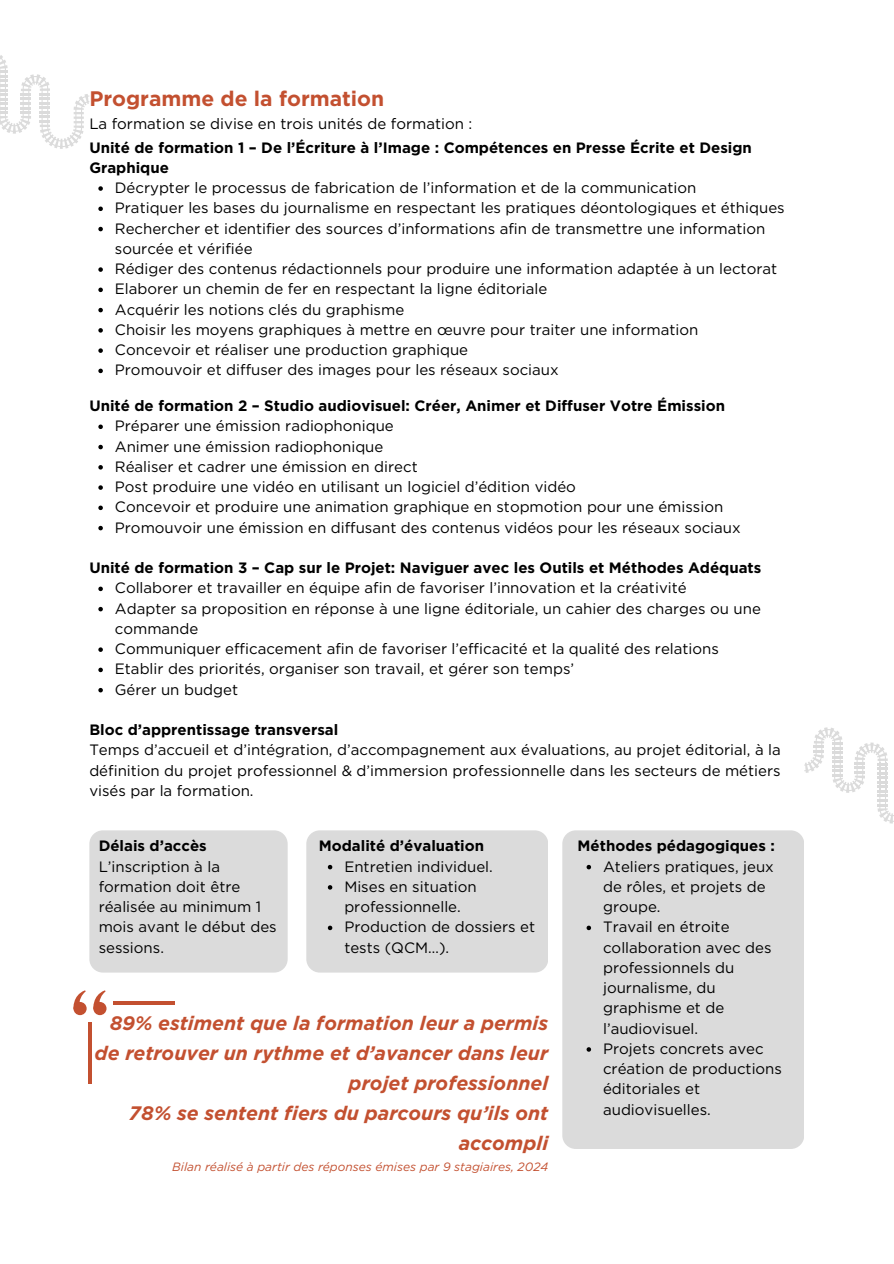
<style>
.page{position:relative;width:894px;height:1264px;background:#fff}
.page>*{position:absolute;margin:0;border:0;box-sizing:border-box;transform-origin:0 0}
.t1{font:700 21px "Gotham";color:#c35030}
.t2{font:italic 700 19.5px/30px "Gotham";color:#c35030;text-align:right}
.t3{font:15px/20.2px "Gotham";color:#000}
.t4{font:700 15px/20.2px "Gotham";color:#000}
.t5{font:italic 12px "Gotham";color:#c35030}
</style>
<div class="page">
<svg style="left:98px;top:186px;width:5px;height:5px"></svg>
<svg style="left:98px;top:206px;width:5px;height:5px"></svg>
<svg style="left:98px;top:227px;width:5px;height:4px"></svg>
<svg style="left:98px;top:267px;width:5px;height:5px"></svg>
<svg style="left:98px;top:287px;width:5px;height:5px"></svg>
<svg style="left:98px;top:308px;width:5px;height:4px"></svg>
<svg style="left:98px;top:328px;width:5px;height:4px"></svg>
<svg style="left:98px;top:348px;width:5px;height:5px"></svg>
<svg style="left:98px;top:368px;width:5px;height:5px"></svg>
<svg style="left:0;top:55px;width:89px;height:94px"></svg>
<svg style="left:804px;top:727px;width:90px;height:96px"></svg>
<svg style="left:98px;top:424px;width:5px;height:5px"></svg>
<svg style="left:98px;top:445px;width:5px;height:4px"></svg>
<svg style="left:98px;top:465px;width:5px;height:4px"></svg>
<svg style="left:98px;top:485px;width:5px;height:5px"></svg>
<svg style="left:98px;top:505px;width:5px;height:5px"></svg>
<svg style="left:98px;top:526px;width:5px;height:4px"></svg>
<svg style="left:98px;top:586px;width:5px;height:5px"></svg>
<svg style="left:98px;top:607px;width:5px;height:4px"></svg>
<svg style="left:98px;top:647px;width:5px;height:5px"></svg>
<svg style="left:98px;top:667px;width:5px;height:5px"></svg>
<svg style="left:98px;top:688px;width:5px;height:4px"></svg>
<div style="left:89px;top:830px;width:198px;height:142px;background:#dbdbdb;border-radius:14px"></div>
<div style="left:306px;top:830px;width:242px;height:142px;background:#dbdbdb;border-radius:14px"></div>
<svg style="left:328px;top:864px;width:4px;height:5px"></svg>
<svg style="left:328px;top:885px;width:4px;height:4px"></svg>
<svg style="left:328px;top:925px;width:4px;height:5px"></svg>
<div style="left:562px;top:830px;width:242px;height:318px;background:#dbdbdb;border-radius:14px"></div>
<svg style="left:586px;top:864px;width:5px;height:5px"></svg>
<svg style="left:586px;top:925px;width:5px;height:5px"></svg>
<svg style="left:586px;top:1047px;width:5px;height:4px"></svg>
<div style="left:93px;top:1001px;width:13px;height:14px;background:#c35030;border-radius:50%"></div>
<svg style="left:93px;top:990px;width:13px;height:23px"></svg>
<div style="left:73px;top:1001px;width:14px;height:14px;background:#c35030;border-radius:50%"></div>
<svg style="left:73px;top:990px;width:13px;height:23px"></svg>
<hr style="left:88px;top:1022px;width:3px;height:61px;background:#c35030">
<hr style="left:113px;top:1001px;width:61px;height:3px;background:#c35030">
<p class="t1" style="left:89px;top:86px;width:296px">Programme de la formation</p>
<p class="t3" style="left:89px;top:113px;width:384px">La formation se divise en trois unités de formation :</p>
<p class="t4" style="left:89px;top:137px;width:664px">Unité de formation 1 – De l’Écriture à l’Image : Compétences en Presse Écrite et Design<br>Graphique</p>
<h2 class="t3" style="left:115px;top:177px;width:583px">Décrypter le processus de fabrication de l’information et de la communication</h2>
<p class="t3" style="left:115px;top:198px;width:671px">Pratiquer les bases du journalisme en respectant les pratiques déontologiques et éthiques</p>
<p class="t3" style="left:115px;top:218px;width:652px">Rechercher et identifier des sources d’informations afin de transmettre une information sourcée et vérifiée</p>
<p class="t3" style="left:115px;top:258px;width:663px">Rédiger des contenus rédactionnels pour produire une information adaptée à un lectorat</p>
<p class="t3" style="left:115px;top:279px;width:434px">Elaborer un chemin de fer en respectant la ligne éditoriale</p>
<p class="t3" style="left:115px;top:299px;width:291px">Acquérir les notions clés du graphisme</p>
<p class="t3" style="left:115px;top:319px;width:584px">Choisir les moyens graphiques à mettre en œuvre pour traiter une information</p>
<p class="t3" style="left:115px;top:339px;width:355px">Concevoir et réaliser une production graphique</p>
<p class="t3" style="left:115px;top:360px;width:445px">Promouvoir et diffuser des images pour les réseaux sociaux</p>
<p class="t4" style="left:89px;top:395px;width:637px">Unité de formation 2 – Studio audiovisuel: Créer, Animer et Diffuser Votre Émission</p>
<h2 class="t3" style="left:115px;top:416px;width:280px">Préparer une émission radiophonique</h2>
<p class="t3" style="left:115px;top:436px;width:270px">Animer une émission radiophonique</p>
<p class="t3" style="left:115px;top:456px;width:304px">Réaliser et cadrer une émission en direct</p>
<p class="t3" style="left:115px;top:476px;width:462px">Post produire une vidéo en utilisant un logiciel d’édition vidéo</p>
<p class="t3" style="left:115px;top:497px;width:609px">Concevoir et produire une animation graphique en stopmotion pour une émission</p>
<p class="t3" style="left:115px;top:517px;width:627px">Promouvoir une émission en diffusant des contenus vidéos pour les réseaux sociaux</p>
<p class="t4" style="left:89px;top:557px;width:673px">Unité de formation 3 – Cap sur le Projet: Naviguer avec les Outils et Méthodes Adéquats</p>
<h2 class="t3" style="left:115px;top:578px;width:573px">Collaborer et travailler en équipe afin de favoriser l’innovation et la créativité</h2>
<p class="t3" style="left:115px;top:598px;width:647px">Adapter sa proposition en réponse à une ligne éditoriale, un cahier des charges ou une commande</p>
<p class="t3" style="left:115px;top:638px;width:605px">Communiquer efficacement afin de favoriser l’efficacité et la qualité des relations</p>
<p class="t3" style="left:115px;top:659px;width:460px">Etablir des priorités, organiser son travail, et gérer son temps’</p>
<p class="t3" style="left:115px;top:679px;width:125px">Gérer un budget</p>
<p class="t4" style="left:89px;top:719px;width:250px">Bloc d’apprentissage transversal</p>
<p class="t3" style="left:89px;top:740px;width:692px;text-align:justify">Temps d’accueil et d’intégration, d’accompagnement aux évaluations, au projet éditorial, à la définition du projet professionnel &amp; d’immersion professionnelle dans les secteurs de métiers visés par la formation.</p>
<p class="t4" style="left:99px;top:835px;width:110px">Délais d’accès</p>
<p class="t3" style="left:99px;top:856px;width:179px">L’inscription à la formation doit être réalisée au minimum 1 mois avant le début des sessions.</p>
<p class="t4" style="left:319px;top:835px;width:167px">Modalité d’évaluation</p>
<h2 class="t3" style="left:344px;top:856px;width:150px">Entretien individuel.</h2>
<p class="t3" style="left:344px;top:876px;width:134px">Mises en situation professionnelle.</p>
<p class="t3" style="left:344px;top:916px;width:192px">Production de dossiers et tests (QCM…).</p>
<p class="t2" style="left:94px;top:1008px;width:455px">89% estiment que la formation leur a permis de retrouver un rythme et d’avancer dans leur projet professionnel<br>78% se sentent fiers du parcours qu’ils ont accompli</p>
<p class="t5" style="left:172px;top:1159px;width:377px">Bilan réalisé à partir des réponses émises par 9 stagiaires, 2024</p>
<p class="t4" style="left:577px;top:835px;width:199px">Méthodes pédagogiques :</p>
<p class="t3" style="left:603px;top:856px;width:172px">Ateliers pratiques, jeux de rôles, et projets de groupe.</p>
<h1 class="t3" style="left:603px;top:916px;width:170px">Travail en étroite collaboration avec des professionnels du journalisme, du graphisme et de l’audiovisuel.</h1>
<h2 class="t3" style="left:603px;top:1038px;width:180px">Projets concrets avec création de productions éditoriales et audiovisuelles.</h2>
</div>
